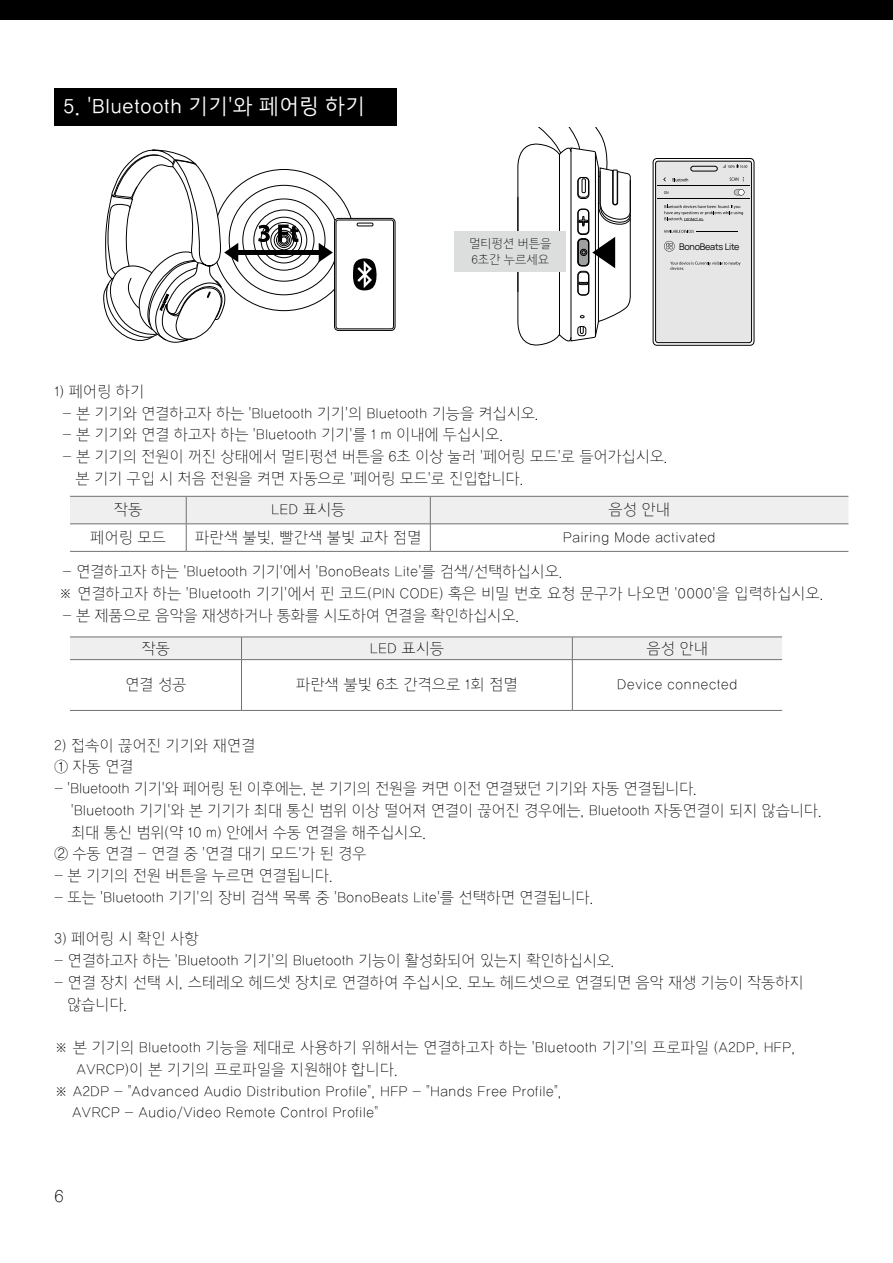
<style>
.page{position:relative;width:893px;height:1263px;background:#fff}
.page>*{position:absolute;margin:0;border:0;box-sizing:border-box;transform-origin:0 0}
.t1{font:21px "Cresyn E Goth 30";color:#fff}
.t2{font:18px "Cresyn E Goth 10";color:#000}
.t3{font:15px/21.8px "Cresyn E Goth 10";letter-spacing:-.01em;color:#000}
.t4{font:12px/16.5px "Cresyn E Goth 10";letter-spacing:-.01em;color:#000}
.t5{font:9.15px "Manrope";letter-spacing:-.025em;color:#000}
</style>
<div class="page">
<div style="left:0;top:0;width:893px;height:19px;background:#000"></div>
<div style="left:653px;top:158px;width:101px;height:187px;border:1px solid #000;border-radius:4px"></div>
<div style="left:656px;top:161px;width:95px;height:182px;background:#e6e6e6;border-radius:3px"></div>
<div style="left:655px;top:161px;width:97px;height:182px;border:1px solid #000;border-radius:3px"></div>
<div style="left:691px;top:166px;width:26px;height:5px;border:1px solid #000;border-radius:2px"></div>
<svg style="left:258px;top:225px;width:12px;height:17px"></svg>
<svg style="left:319px;top:243px;width:14px;height:19px"></svg>
<div style="left:236px;top:250px;width:86px;height:5px;background:#000"></div>
<div style="left:243px;top:199px;width:82px;height:82px;border:1px solid #000;border-radius:50%"></div>
<div style="left:254px;top:210px;width:60px;height:60px;border:1px solid #000;border-radius:50%"></div>
<div style="left:261px;top:217px;width:46px;height:46px;border:1px solid #000;border-radius:50%"></div>
<div style="left:266px;top:222px;width:36px;height:36px;border:1px solid #000;border-radius:50%"></div>
<div style="left:271px;top:227px;width:26px;height:26px;border:1px solid #000;border-radius:50%"></div>
<div style="left:274px;top:230px;width:20px;height:20px;border:1px solid #000;border-radius:50%"></div>
<div style="left:276px;top:232px;width:15px;height:16px;border:1px solid #000;border-radius:50%"></div>
<div style="left:278px;top:234px;width:12px;height:12px;border:1px solid #000;border-radius:50%"></div>
<div style="left:279px;top:236px;width:9px;height:8px;border:1px solid #000;border-radius:50%"></div>
<svg style="left:278px;top:225px;width:21px;height:18px"></svg>
<svg style="left:488px;top:127px;width:143px;height:219px"></svg>
<svg style="left:723px;top:164px;width:24px;height:4px"></svg>
<svg style="left:673px;top:178px;width:15px;height:3px"></svg>
<svg style="left:664px;top:230px;width:30px;height:3px"></svg>
<svg style="left:664px;top:205px;width:79px;height:16px"></svg>
<svg style="left:670px;top:262px;width:70px;height:8px"></svg>
<svg style="left:664px;top:191px;width:4px;height:3px"></svg>
<svg style="left:730px;top:177px;width:14px;height:4px"></svg>
<svg style="left:664px;top:241px;width:11px;height:11px"></svg>
<hr style="left:696px;top:232px;width:42px;height:1px;background:#000">
<hr style="left:657px;top:199px;width:93px;height:1px;background:#000">
<hr style="left:657px;top:185px;width:93px;height:1px;background:#000">
<svg style="left:734px;top:189px;width:10px;height:6px"></svg>
<div style="left:334px;top:218px;width:61px;height:113px;border:1px solid #000;border-radius:4px"></div>
<div style="left:336px;top:220px;width:58px;height:109px;border:1px solid #000;border-radius:3px"></div>
<div style="left:357px;top:223px;width:16px;height:3px;border:1px solid #000"></div>
<svg style="left:353px;top:258px;width:24px;height:32px"></svg>
<svg style="left:103px;top:149px;width:135px;height:194px"></svg>
<div style="left:54px;top:88px;width:342px;height:38px;background:#000"></div>
<svg style="left:70px;top:496px;width:778px;height:55px"></svg>
<hr style="left:70px;top:551px;width:116px;height:1px;background:#727171">
<hr style="left:186px;top:551px;width:244px;height:1px;background:#727171">
<hr style="left:430px;top:551px;width:418px;height:1px;background:#727171">
<div style="left:70px;top:637px;width:712px;height:22px;background:#efefef"></div>
<hr style="left:70px;top:659px;width:172px;height:1px;background:#727171">
<hr style="left:242px;top:659px;width:330px;height:1px;background:#727171">
<hr style="left:241px;top:660px;width:1px;height:50px;background:#727171">
<hr style="left:572px;top:659px;width:210px;height:1px;background:#727171">
<hr style="left:572px;top:660px;width:1px;height:50px;background:#727171">
<hr style="left:70px;top:710px;width:172px;height:1px;background:#727171">
<hr style="left:242px;top:710px;width:330px;height:1px;background:#727171">
<hr style="left:572px;top:710px;width:210px;height:1px;background:#727171">
<div style="left:454px;top:232px;width:112px;height:40px;background:#dcdddd"></div>
<h1 class="t1" style="left:63px;top:95px;width:304px">5. ‘Bluetooth 기기’와 페어링 하기</h1>
<p class="t4" style="left:469px;top:236px;width:84px">멀티펑션 버튼을<br>6초간 누르세요</p>
<p class="t5" style="left:679px;top:241px;width:62px">BonoBeats Lite</p>
<p class="t3" style="left:54px;top:381px;width:92px">1) 페어링 하기</p>
<p class="t3" style="left:63px;top:403px;width:478px">- 본 기기와 연결하고자 하는 ‘Bluetooth 기기’의 Bluetooth 기능을 켜십시오.</p>
<p class="t3" style="left:63px;top:425px;width:442px">- 본 기기와 연결 하고자 하는 ‘Bluetooth 기기’를 1 m 이내에 두십시오.</p>
<p class="t3" style="left:76px;top:447px;width:594px;text-indent:-13px">- 본 기기의 전원이 꺼진 상태에서 멀티펑션 버튼을 6초 이상 눌러 ‘페어링 모드’로 들어가십시오. 본 기기 구입 시 처음 전원을 켜면 자동으로 ‘페어링 모드’로 진입합니다.</p>
<p class="t3" style="left:114px;top:500px;width:30px">작동</p>
<p class="t3" style="left:271px;top:500px;width:76px">LED 표시등</p>
<p class="t3" style="left:609px;top:500px;width:63px">음성 안내</p>
<p class="t3" style="left:90px;top:527px;width:77px">페어링 모드</p>
<p class="t3" style="left:195px;top:527px;width:228px">파란색 불빛, 빨간색 불빛 교차 점멸</p>
<p class="t3" style="left:563px;top:527px;width:154px">Pairing Mode activated</p>
<p class="t3" style="left:58px;top:561px;width:767px">- 연결하고자 하는 ‘Bluetooth 기기’에서 ‘BonoBeats Lite’를 검색/선택하십시오.<br>※ 연결하고자 하는 ‘Bluetooth 기기’에서 핀 코드(PIN CODE) 혹은 비밀 번호 요청 문구가 나오면 ‘0000’을 입력하십시오.</p>
<p class="t3" style="left:63px;top:605px;width:459px">- 본 제품으로 음악을 재생하거나 통화를 시도하여 연결을 확인하십시오.</p>
<p class="t3" style="left:142px;top:638px;width:30px">작동</p>
<p class="t3" style="left:370px;top:638px;width:76px">LED 표시등</p>
<p class="t3" style="left:646px;top:638px;width:63px">음성 안내</p>
<p class="t3" style="left:125px;top:675px;width:63px">연결 성공</p>
<p class="t3" style="left:296px;top:675px;width:223px">파란색 불빛 6초 간격으로 1회 점멸</p>
<p class="t3" style="left:617px;top:675px;width:122px">Device connected</p>
<p class="t3" style="left:54px;top:735px;width:203px">2) 접속이 끊어진 기기와 재연결<br>① 자동 연결</p>
<p class="t3" style="left:54px;top:779px;width:645px">- ‘Bluetooth 기기’와 페어링 된 이후에는, 본 기기의 전원을 켜면 이전 연결됐던 기기와 자동 연결됩니다.</p>
<p class="t3" style="left:71px;top:800px;width:753px">‘Bluetooth 기기’와 본 기기가 최대 통신 범위 이상 떨어져 연결이 끊어진 경우에는, Bluetooth 자동연결이 되지 않습니다.</p>
<p class="t3" style="left:71px;top:822px;width:357px">최대 통신 범위(약 10 m) 안에서 수동 연결을 해주십시오.</p>
<p class="t3" style="left:54px;top:844px;width:314px">② 수동 연결 - 연결 중 ‘연결 대기 모드’가 된 경우</p>
<p class="t3" style="left:54px;top:866px;width:281px">- 본 기기의 전원 버튼을 누르면 연결됩니다.</p>
<p class="t3" style="left:54px;top:887px;width:541px">- 또는 ‘Bluetooth 기기’의 장비 검색 목록 중 ‘BonoBeats Lite’를 선택하면 연결됩니다.</p>
<p class="t3" style="left:54px;top:929px;width:146px">3) 페어링 시 확인 사항</p>
<p class="t3" style="left:54px;top:951px;width:563px">- 연결하고자 하는 ‘Bluetooth 기기’의 Bluetooth 기능이 활성화되어 있는지 확인하십시오.</p>
<p class="t3" style="left:67px;top:972px;width:738px;text-indent:-13px">- 연결 장치 선택 시, 스테레오 헤드셋 장치로 연결하여 주십시오. 모노 헤드셋으로 연결되면 음악 재생 기능이 작동하지 않습니다.</p>
<p class="t3" style="left:54px;top:1038px;width:743px">※ 본 기기의 Bluetooth 기능을 제대로 사용하기 위해서는 연결하고자 하는 ‘Bluetooth 기기’의 프로파일 (A2DP, HFP,</p>
<p class="t3" style="left:76px;top:1059px;width:323px">AVRCP)이 본 기기의 프로파일을 지원해야 합니다.</p>
<p class="t3" style="left:54px;top:1081px;width:510px">※ A2DP - “Advanced Audio Distribution Profile”, HFP - “Hands Free Profile”,</p>
<p class="t3" style="left:72px;top:1103px;width:308px">AVRCP - Audio/Video Remote Control Profile”</p>
<p class="t2" style="left:54px;top:1187px;width:11px">6</p>
</div>
